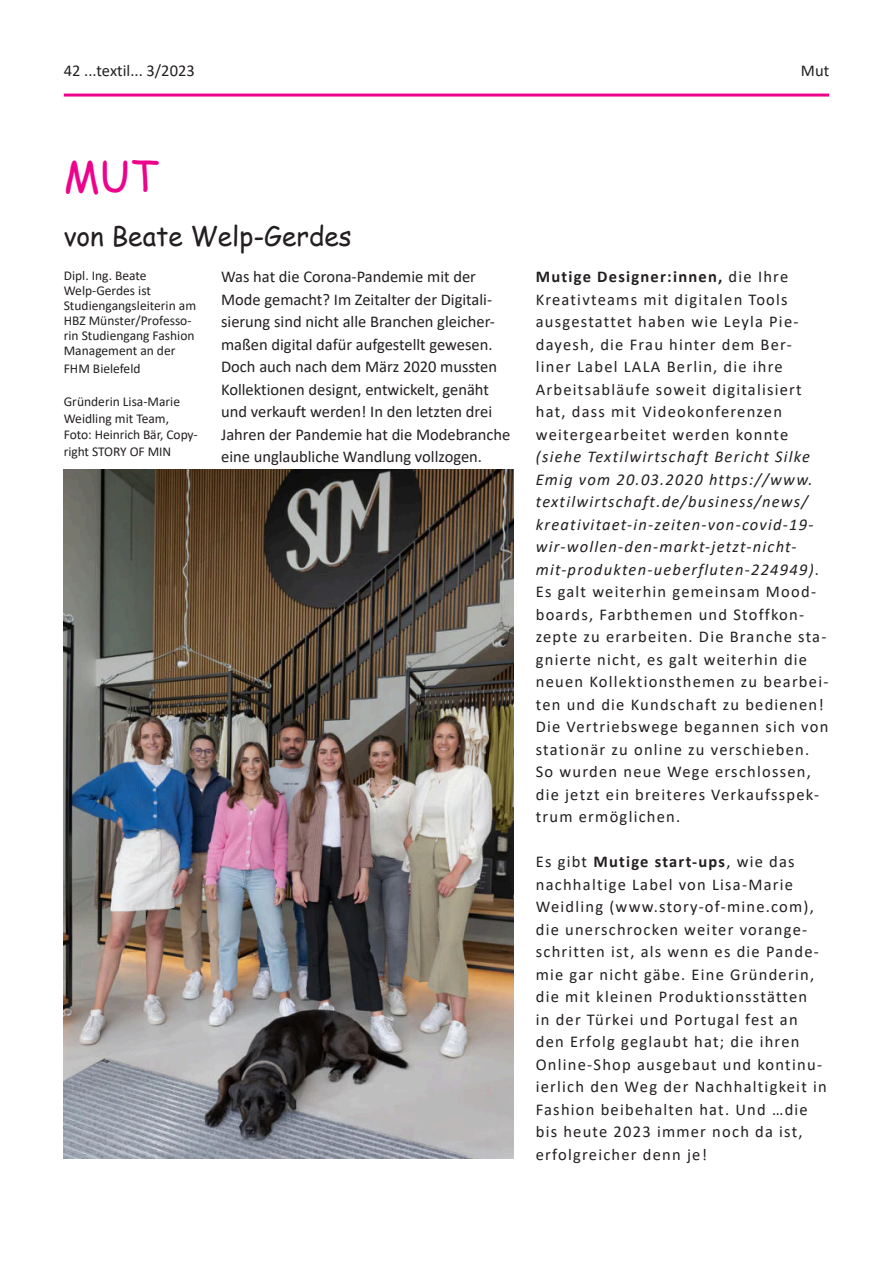
<style>
.page{position:relative;width:893px;height:1263px;background:#fff}
.page>*{position:absolute;margin:0;border:0;box-sizing:border-box;transform-origin:0 0}
.t1{font:42px "Comic Sans MS";color:#ed028c}
.t2{font:27px "Comic Sans MS";color:#231f20}
.t3{font:16.5px/22.5px "Calibri";letter-spacing:.075em;color:#231f20}
.t4{font:16.5px/22.5px "Calibri";color:#231f20}
.t5{font:13.5px/15px "Calibri";color:#231f20}
.s1{font-weight:700}
.s2{font-style:italic}
</style>
<div class="page">
<hr style="left:64px;top:94px;width:765px;height:3px;background:#ed028c">
<img style="left:63px;top:469px;width:450px;height:689px">
<p class="t4" style="left:64px;top:59px;width:132px">42 ...textil... 3/2023</p>
<p class="t3" style="left:801px;top:59px;width:30px">Mut</p>
<h1 class="t1" style="left:64px;top:158px;width:95px">MUT</h1>
<h2 class="t2" style="left:64px;top:224px;width:289px">von Beate Welp-Gerdes</h2>
<p class="t5" style="left:64px;top:268px;width:134px">Dipl. Ing. Beate<br>Welp-Gerdes ist<br>Studiengangsleiterin am<br>HBZ Münster/Professo&shy;rin Studiengang Fashion<br>Management an der</p>
<p class="t5" style="left:64px;top:361px;width:78px">FHM Bielefeld</p>
<p class="t5" style="left:64px;top:393px;width:135px;line-height:16.5px">Gründerin Lisa-Marie<br>Weidling mit Team,<br>Foto: Heinrich Bär, Copy&shy;right STORY OF MIN</p>
<p class="t4" style="left:221px;top:265px;width:291px">Was hat die Corona-Pandemie mit der Mode gemacht? Im Zeitalter der Digitali&shy;sierung sind nicht alle Branchen gleicher&shy;maßen digital dafür aufgestellt gewesen.<br>Doch auch nach dem März 2020 mussten Kollektionen designt, entwickelt, genäht und verkauft werden! In den letzten drei Jahren der Pandemie hat die Modebranche eine unglaubliche Wandlung vollzogen.</p>
<p class="t3" style="left:536px;top:265px;width:267px"><span class="s1">Mutige Designer:innen,</span> die Ihre Kreativteams mit digitalen Tools ausgestattet haben wie Leyla Pie&shy;dayesh, die Frau hinter dem Ber&shy;liner Label LALA Berlin, die ihre Arbeitsabläufe soweit digitalisiert hat, dass mit Videokonferenzen weitergearbeitet werden konnte</p>
<p class="t3" style="left:536px;top:445px;width:294px"><span class="s2">(siehe Textilwirtschaft Bericht Silke Emig vom 20.03.2020 https://www. textilwirtschaft.de/business/news/ kreativitaet-in-zeiten-von-covid-19- wir-wollen-den-markt-jetzt-nicht&shy;mit-produkten-ueberfluten-224949)</span>.<br>Es galt weiterhin gemeinsam Mood&shy;boards, Farbthemen und Stoffkon&shy;zepte zu erarbeiten. Die Branche sta&shy;gnierte nicht, es galt weiterhin die neuen Kollektionsthemen zu bearbei&shy;ten und die Kundschaft zu bedienen!<br>Die Vertriebswege begannen sich von stationär zu online zu verschieben.<br>So wurden neue Wege erschlossen, die jetzt ein breiteres Verkaufsspek&shy;trum ermöglichen.</p>
<p class="t3" style="left:536px;top:850px;width:292px">Es gibt <span class="s1">Mutige start-ups</span>, wie das nachhaltige Label von Lisa-Marie Weidling (www.story-of-mine.com), die unerschrocken weiter vorange&shy;schritten ist, als wenn es die Pande&shy;mie gar nicht gäbe. Eine Gründerin, die mit kleinen Produktionsstätten<br>in der Türkei und Portugal fest an den Erfolg geglaubt hat; die ihren Online-Shop ausgebaut und kontinu&shy;ierlich den Weg der Nachhaltigkeit in Fashion beibehalten hat. Und …die bis heute 2023 immer noch da ist, erfolgreicher denn je!</p>
</div>
